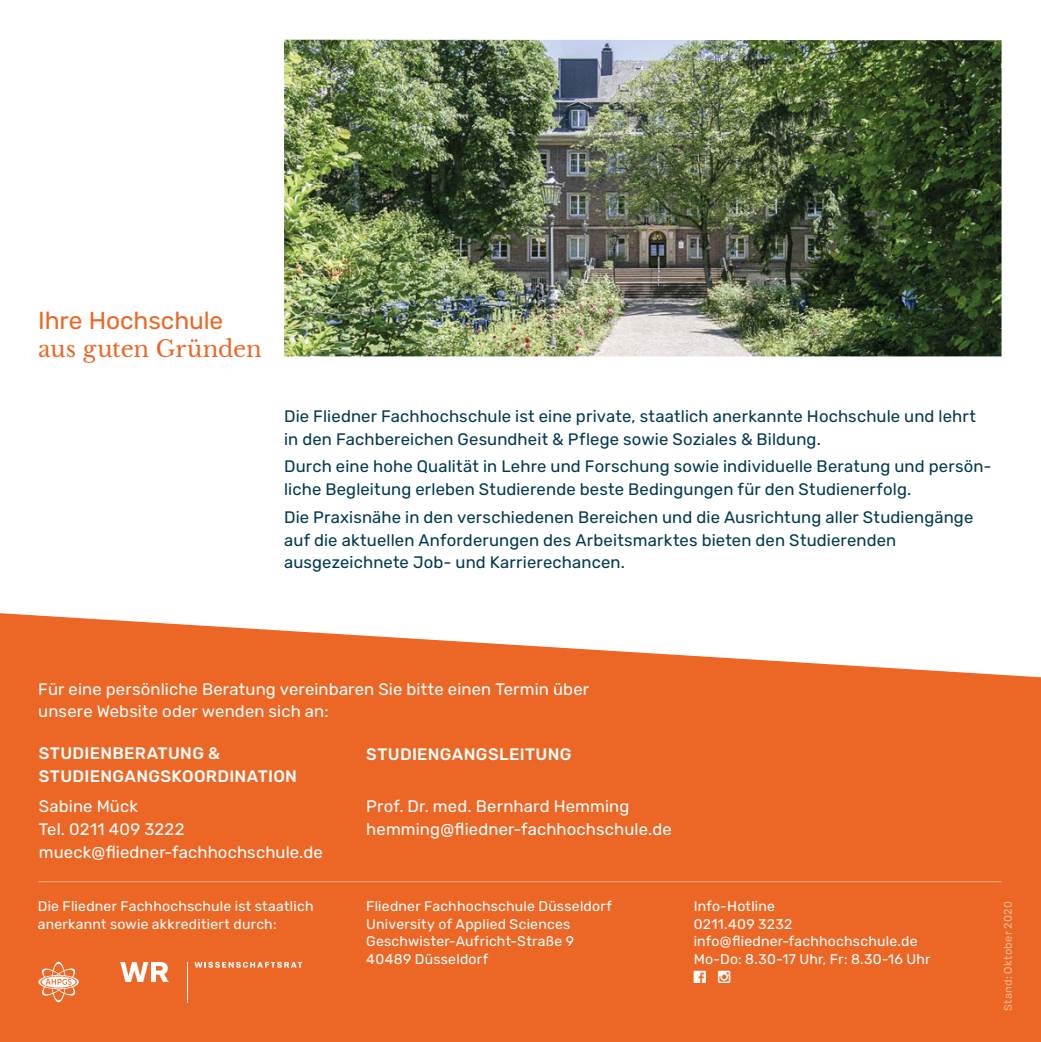
<style>
.page{position:relative;width:1041px;height:1042px;background:#fff}
.page>*{position:absolute;margin:0;border:0;box-sizing:border-box;transform-origin:0 0}
.t1{font:24.5px "Rubik";letter-spacing:-.005em;color:#ec6725}
.t2{font:22.75px "Libre Baskerville";letter-spacing:-.005em;color:#ec6725}
.t3{font:16.62px/22.8px "Rubik";letter-spacing:.01em;color:#00394d}
.t4{font:16.62px/22.8px "Rubik";letter-spacing:.01em;color:#fff}
.t5{font:500 16.62px/22.8px "Rubik";letter-spacing:.02em;color:#fff}
.t6{font:14px/17.5px "Rubik";letter-spacing:.015em;color:#fff}
.t7{font:10.85px "Rubik";letter-spacing:.025em;color:#f8b990}
</style>
<div class="page">
<svg style="left:0;top:613px;width:1040px;height:429px;background:#ed7235"></svg>
<img style="left:284px;top:40px;width:717px;height:316px">
<svg style="left:120px;top:962px;width:49px;height:20px"></svg>
<svg style="left:194px;top:962px;width:108px;height:6px"></svg>
<hr style="left:187px;top:962px;width:1px;height:40px;background:#fff">
<svg style="left:38px;top:962px;width:41px;height:40px;background:#f19466"></svg>
<hr style="left:38px;top:881px;width:963px;height:1px;background:#f6a97a">
<svg style="left:693px;top:970px;width:12px;height:13px"></svg>
<svg style="left:717px;top:970px;width:13px;height:13px"></svg>
<h1 class="t1" style="left:38px;top:306px;width:186px">Ihre Hochschule</h1>
<h2 class="t2" style="left:38px;top:334px;width:225px">aus guten Gründen</h2>
<p class="t3" style="left:284px;top:405px;width:693px">Die Fliedner Fachhochschule ist eine private, staatlich anerkannte Hochschule und lehrt in den Fachbereichen Gesundheit &amp; Pflege sowie Soziales &amp; Bildung.</p>
<p class="t3" style="left:284px;top:455px;width:706px">Durch eine hohe Qualität in Lehre und Forschung sowie individuelle Beratung und persön&shy;liche Begleitung erleben Studierende beste Bedingungen für den Studienerfolg.</p>
<p class="t3" style="left:284px;top:506px;width:690px">Die Praxisnähe in den verschiedenen Bereichen und die Ausrichtung aller Studiengänge auf die aktuellen Anforderungen des Arbeitsmarktes bieten den Studierenden ausgezeichnete Job- und Karrierechancen.</p>
<p class="t4" style="left:38px;top:678px;width:552px">Für eine persönliche Beratung vereinbaren Sie bitte einen Termin über unsere Website oder wenden sich an:</p>
<p class="t5" style="left:39px;top:743px;width:260px">STUDIENBERATUNG &amp;<br>STUDIENGANGSKOORDINATION</p>
<p class="t4" style="left:39px;top:796px;width:285px">Sabine Mück<br>Tel. 0211 409 3222 mueck@fliedner-fachhochschule.de</p>
<p class="t5" style="left:366px;top:743px;width:207px">STUDIENGANGSLEITUNG</p>
<p class="t4" style="left:366px;top:796px;width:307px">Prof. Dr. med. Bernhard Hemming hemming@fliedner-fachhochschule.de</p>
<p class="t6" style="left:366px;top:898px;width:247px">Fliedner Fachhochschule Düsseldorf<br>University of Applied Sciences<br>Geschwister-Aufricht-Straße 9<br>40489 Düsseldorf</p>
<p class="t6" style="left:693px;top:898px;width:238px">Info-Hotline<br>0211.409 3232 info@fliedner-fachhochschule.de<br>Mo-Do: 8.30-17 Uhr, Fr: 8.30-16 Uhr</p>
<p class="t6" style="left:38px;top:898px;width:277px">Die Fliedner Fachhochschule ist staatlich anerkannt sowie akkreditiert durch:</p>
<p class="t7" style="left:1001px;top:1011px;width:111px;rotate:-90deg">Stand: Oktober 2020</p>
</div>
